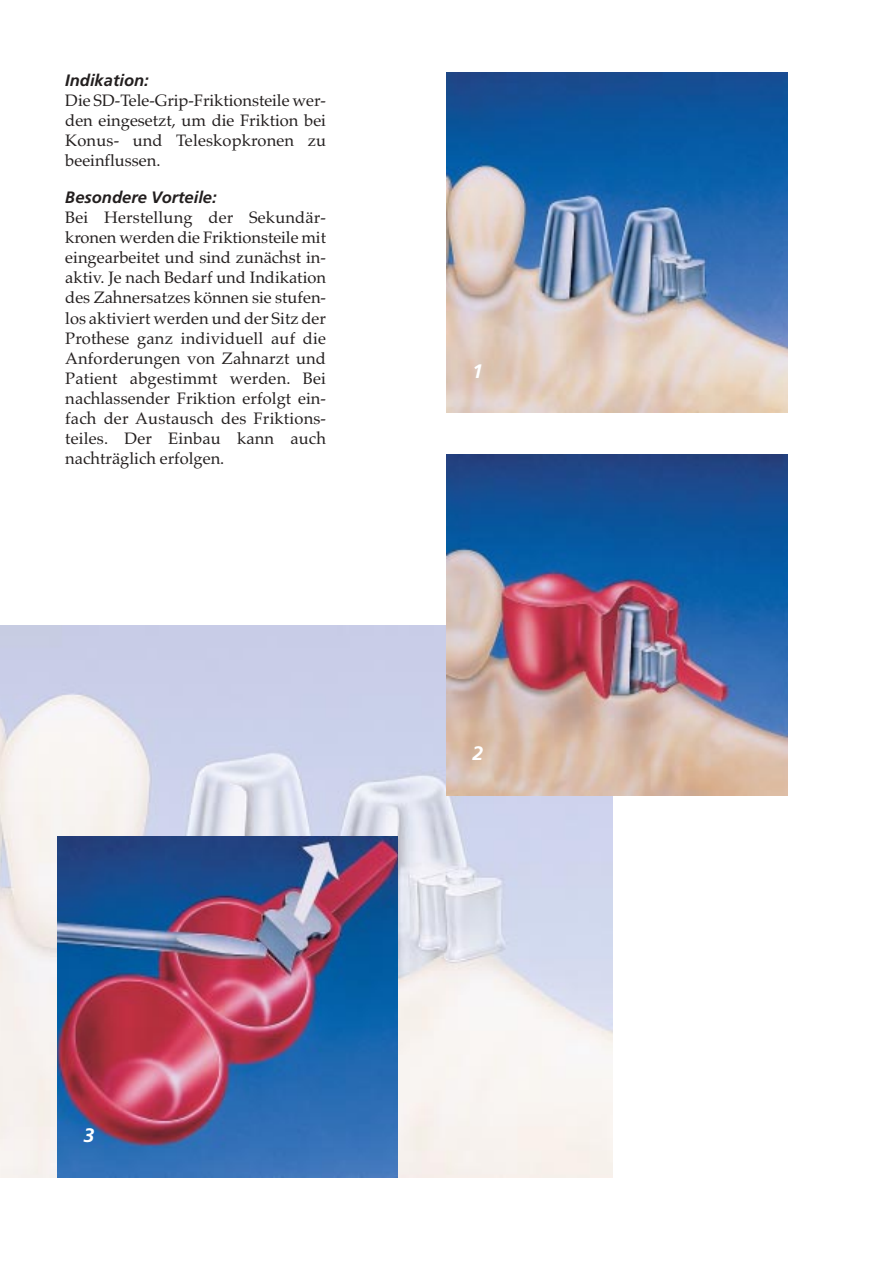
<style>
.page{position:relative;width:893px;height:1263px;background:#fff}
.page>*{position:absolute;margin:0;border:0;box-sizing:border-box;transform-origin:0 0}
.t1{font:italic 700 19.5px "Frutiger";color:#fff}
.t2{font:16.5px/20.1px "Palatino";letter-spacing:.005em;color:#231f1f;text-align:justify}
.t3{font:italic 700 16.5px "Frutiger";color:#231f1f}
</style>
<div class="page">
<img style="left:0;top:625px;width:612px;height:553px">
<img style="left:446px;top:72px;width:341px;height:340px">
<img style="left:446px;top:455px;width:341px;height:340px">
<img style="left:57px;top:837px;width:341px;height:340px">
<p class="t3" style="left:65px;top:74px;width:85px">Indikation:</p>
<p class="t2" style="left:65px;top:92px;width:262px">Die SD-Tele-Grip-Friktionsteile wer&shy;den eingesetzt, um die Friktion bei Konus- und Teleskopkronen zu beeinflussen.</p>
<p class="t3" style="left:65px;top:191px;width:153px">Besondere Vorteile:</p>
<p class="t2" style="left:65px;top:209px;width:262px">Bei Herstellung der Sekundär&shy;kronen werden die Friktionsteile mit eingearbeitet und sind zunächst in&shy;aktiv. Je nach Bedarf und Indikation des Zahnersatzes können sie stufen&shy;los aktiviert werden und der Sitz der Prothese ganz individuell auf die Anforderungen von Zahnarzt und Patient abgestimmt werden. Bei nachlassender Friktion erfolgt ein&shy;fach der Austausch des Friktions&shy;teiles. Der Einbau kann auch nachträglich erfolgen.</p>
<p class="t1" style="left:472px;top:363px;width:12px">1</p>
<p class="t1" style="left:472px;top:746px;width:12px">2</p>
<p class="t1" style="left:83px;top:1128px;width:12px">3</p>
</div>
